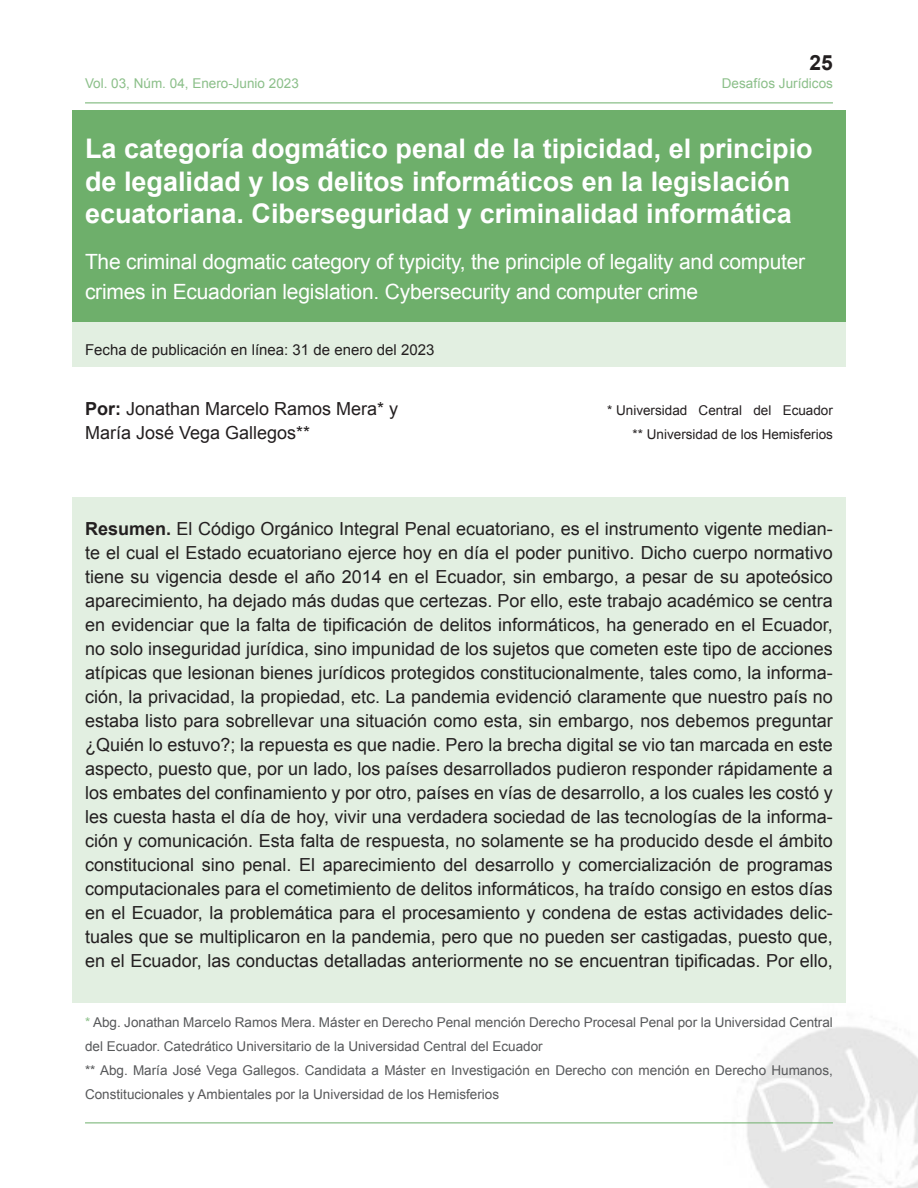
<style>
.page{position:relative;width:918px;height:1188px;background:#fff}
.page>*{position:absolute;margin:0;border:0;box-sizing:border-box;transform-origin:0 0}
.DJ_-_Título_Artículo{font:700 27px/32.4px "Arial";color:#fff}
.DJ_-_Título_Artículo-2{font:21px/30px "Arial";letter-spacing:-.01em;color:#fff}
.t1{font:700 21px "Arial";color:#231f20}
.DJ_-_Texto_Artículos{font:18px/24px "Arial";color:#231f20;text-align:justify}
.t2{font:15px "Arial";color:#231f20}
.DJ_-_Notas_al_pie_de{font:13.5px/24px "Arial";color:#57585a}
.t3{font:13.5px "Arial";color:#231f20}
.t4{font:13.5px "Arial";color:#8bbf89}
.s1{font-weight:700}
.s2{color:#8bbf89}
</style>
<div class="page">
<img style="left:650px;top:1027px;width:268px;height:161px">
<hr style="left:85px;top:1123px;width:748px;height:1px;background:#6eaf6b">
<hr style="left:85px;top:103px;width:748px;height:1px;background:#6eaf6b">
<div style="left:72px;top:322px;width:774px;height:45px;background:#e2efe1"></div>
<div style="left:72px;top:497px;width:774px;height:506px;background:#e2efe1"></div>
<div style="left:72px;top:111px;width:774px;height:211px;background:#6eaf6b"></div>
<p class="t1" style="left:810px;top:49px;width:25px">25</p>
<p class="t4" style="left:85px;top:75px;width:215px">Vol. 03, Núm. 04, Enero-Junio 2023</p>
<p class="t4" style="left:722px;top:75px;width:113px">Desafíos Jurídicos</p>
<p class="DJ_-_Título_Artículo" style="left:85px;top:134px;width:729px">La categoría dogmático penal de la tipicidad, el principio de legalidad y los delitos informáticos en la legislación ecuatoriana. Ciberseguridad y criminalidad informática</p>
<p class="DJ_-_Título_Artículo-2" style="left:85px;top:247px;width:722px">The criminal dogmatic category of typicity, the principle of legality and computer crimes in Ecuadorian legislation. Cybersecurity and computer crime</p>
<p class="t2" style="left:85px;top:339px;width:351px">Fecha de publicación en línea: 31 de enero del 2023</p>
<p class="DJ_-_Texto_Artículos" style="left:85px;top:396px;width:315px"><span class="s1">Por:</span> Jonathan Marcelo Ramos Mera* y</p>
<p class="DJ_-_Texto_Artículos" style="left:85px;top:420px;width:227px">María José Vega Gallegos**</p>
<p class="t3" style="left:607px;top:401px;width:227px">* Universidad Central del Ecuador</p>
<p class="t3" style="left:633px;top:425px;width:202px">** Universidad de los Hemisferios</p>
<p class="DJ_-_Texto_Artículos" style="left:85px;top:516px;width:749px"><span class="s1">Resumen.</span> El Código Orgánico Integral Penal ecuatoriano, es el instrumento vigente median&shy;te el cual el Estado ecuatoriano ejerce hoy en día el poder punitivo. Dicho cuerpo normativo tiene su vigencia desde el año 2014 en el Ecuador, sin embargo, a pesar de su apoteósico aparecimiento, ha dejado más dudas que certezas. Por ello, este trabajo académico se centra en evidenciar que la falta de tipificación de delitos informáticos, ha generado en el Ecuador, no solo inseguridad jurídica, sino impunidad de los sujetos que cometen este tipo de acciones atípicas que lesionan bienes jurídicos protegidos constitucionalmente, tales como, la informa&shy;ción, la privacidad, la propiedad, etc. La pandemia evidenció claramente que nuestro país no estaba listo para sobrellevar una situación como esta, sin embargo, nos debemos preguntar ¿Quién lo estuvo?; la repuesta es que nadie. Pero la brecha digital se vio tan marcada en este aspecto, puesto que, por un lado, los países desarrollados pudieron responder rápidamente a los embates del confinamiento y por otro, países en vías de desarrollo, a los cuales les costó y les cuesta hasta el día de hoy, vivir una verdadera sociedad de las tecnologías de la informa&shy;ción y comunicación. Esta falta de respuesta, no solamente se ha producido desde el ámbito constitucional sino penal. El aparecimiento del desarrollo y comercialización de programas computacionales para el cometimiento de delitos informáticos, ha traído consigo en estos días en el Ecuador, la problemática para el procesamiento y condena de estas actividades delic&shy;tuales que se multiplicaron en la pandemia, pero que no pueden ser castigadas, puesto que, en el Ecuador, las conductas detalladas anteriormente no se encuentran tipificadas. Por ello,</p>
<p class="DJ_-_Notas_al_pie_de" style="left:85px;top:1010px;width:749px"><span class="s2">*</span> Abg. Jonathan Marcelo Ramos Mera. Máster en Derecho Penal mención Derecho Procesal Penal por la Universidad Central del Ecuador. Catedrático Universitario de la Universidad Central del Ecuador</p>
<p class="DJ_-_Notas_al_pie_de" style="left:85px;top:1058px;width:749px">** Abg. María José Vega Gallegos. Candidata a Máster en Investigación en Derecho con mención en Derecho Humanos,<br>Constitucionales y Ambientales por la Universidad de los Hemisferios</p>
</div>
